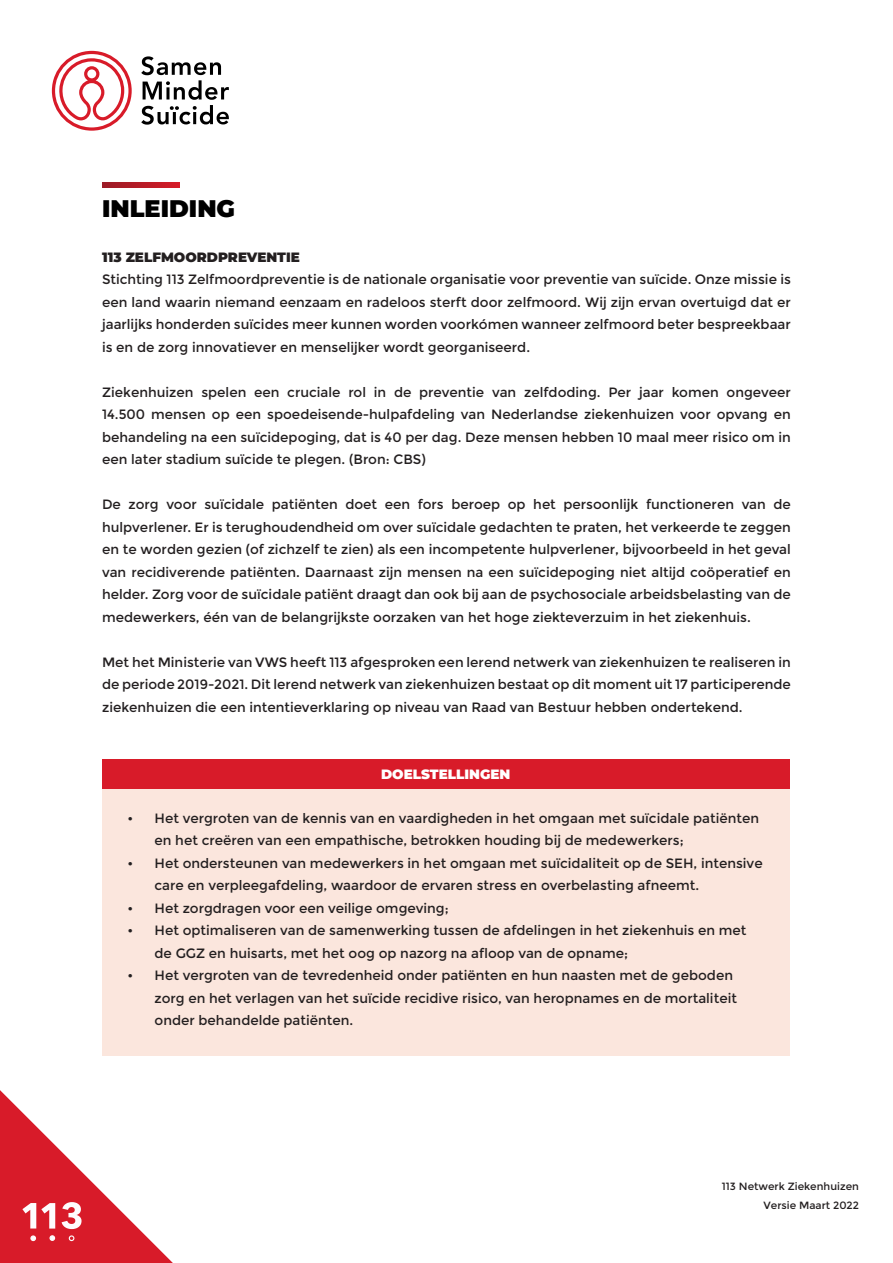
<style>
.page{position:relative;width:893px;height:1263px;background:#fff}
.page>*{position:absolute;margin:0;border:0;box-sizing:border-box;transform-origin:0 0}
.t1{font:900 24px "Montserrat";color:#000}
.t2{font:13.5px/22.5px "Montserrat";color:#231f20;text-align:justify}
.t3{font:900 13.5px "Montserrat";color:#231f20}
.t4{font:900 13.5px "Montserrat";color:#fff}
.t5{font:10.5px/19.5px "Montserrat";color:#231f20;text-align:right}
</style>
<div class="page">
<svg style="left:0;top:1090px;width:173px;height:173px"></svg>
<svg style="left:141px;top:56px;width:88px;height:69px"></svg>
<svg style="left:52px;top:51px;width:80px;height:80px"></svg>
<svg style="left:102px;top:183px;width:77px;height:4px"></svg>
<div style="left:102px;top:759px;width:687px;height:30px;background:#d81b29"></div>
<div style="left:102px;top:789px;width:687px;height:266px;background:#fbe6dd"></div>
<h1 class="t1" style="left:102px;top:192px;width:135px">INLEIDING</h1>
<p class="t3" style="left:102px;top:248px;width:199px">113 ZELFMOORDPREVENTIE</p>
<p class="t2" style="left:102px;top:268px;width:690px">Stichting 113 Zelfmoordpreventie is de nationale organisatie voor preventie van suïcide. Onze missie is een land waarin niemand eenzaam en radeloos sterft door zelfmoord. Wij zijn ervan overtuigd dat er jaarlijks honderden suïcides meer kunnen worden voorkómen wanneer zelfmoord beter bespreekbaar is en de zorg innovatiever en menselijker wordt georganiseerd.</p>
<p class="t2" style="left:102px;top:381px;width:690px">Ziekenhuizen spelen een cruciale rol in de preventie van zelfdoding. Per jaar komen ongeveer 14.500 mensen op een spoedeisende-hulpafdeling van Nederlandse ziekenhuizen voor opvang en behandeling na een suïcidepoging, dat is 40 per dag. Deze mensen hebben 10 maal meer risico om in een later stadium suïcide te plegen. (Bron: CBS)</p>
<p class="t2" style="left:102px;top:493px;width:690px">De zorg voor suïcidale patiënten doet een fors beroep op het persoonlijk functioneren van de hulpverlener. Er is terughoudendheid om over suïcidale gedachten te praten, het verkeerde te zeggen en te worden gezien (of zichzelf te zien) als een incompetente hulpverlener, bijvoorbeeld in het geval van recidiverende patiënten. Daarnaast zijn mensen na een suïcidepoging niet altijd coöperatief en helder. Zorg voor de suïcidale patiënt draagt dan ook bij aan de psychosociale arbeidsbelasting van de medewerkers, één van de belangrijkste oorzaken van het hoge ziekteverzuim in het ziekenhuis.</p>
<p class="t2" style="left:102px;top:651px;width:690px">Met het Ministerie van VWS heeft 113 afgesproken een lerend netwerk van ziekenhuizen te realiseren in de periode 2019-2021. Dit lerend netwerk van ziekenhuizen bestaat op dit moment uit 17 participerende ziekenhuizen die een intentieverklaring op niveau van Raad van Bestuur hebben ondertekend.</p>
<p class="t4" style="left:381px;top:765px;width:131px">DOELSTELLINGEN</p>
<p class="t2" style="left:155px;top:807px;width:606px;text-indent:-27px">• Het vergroten van de kennis van en vaardigheden in het omgaan met suïcidale patiënten en het creëren van een empathische, betrokken houding bij de medewerkers;</p>
<p class="t2" style="left:155px;top:852px;width:610px;text-indent:-27px">• Het ondersteunen van medewerkers in het omgaan met suïcidaliteit op de SEH, intensive care en verpleegafdeling, waardoor de ervaren stress en overbelasting afneemt.</p>
<p class="t2" style="left:128px;top:897px;width:323px">• Het zorgdragen voor een veilige omgeving;</p>
<p class="t2" style="left:155px;top:919px;width:593px;text-indent:-27px">• Het optimaliseren van de samenwerking tussen de afdelingen in het ziekenhuis en met de GGZ en huisarts, met het oog op nazorg na afloop van de opname;</p>
<p class="t2" style="left:155px;top:964px;width:584px;text-align:left;text-indent:-27px">• Het vergroten van de tevredenheid onder patiënten en hun naasten met de geboden zorg en het verlagen van het suïcide recidive risico, van heropnames en de mortaliteit onder behandelde patiënten.</p>
<p class="t5" style="left:722px;top:1176px;width:138px">113 Netwerk Ziekenhuizen<br>Versie Maart 2022</p>
</div>
